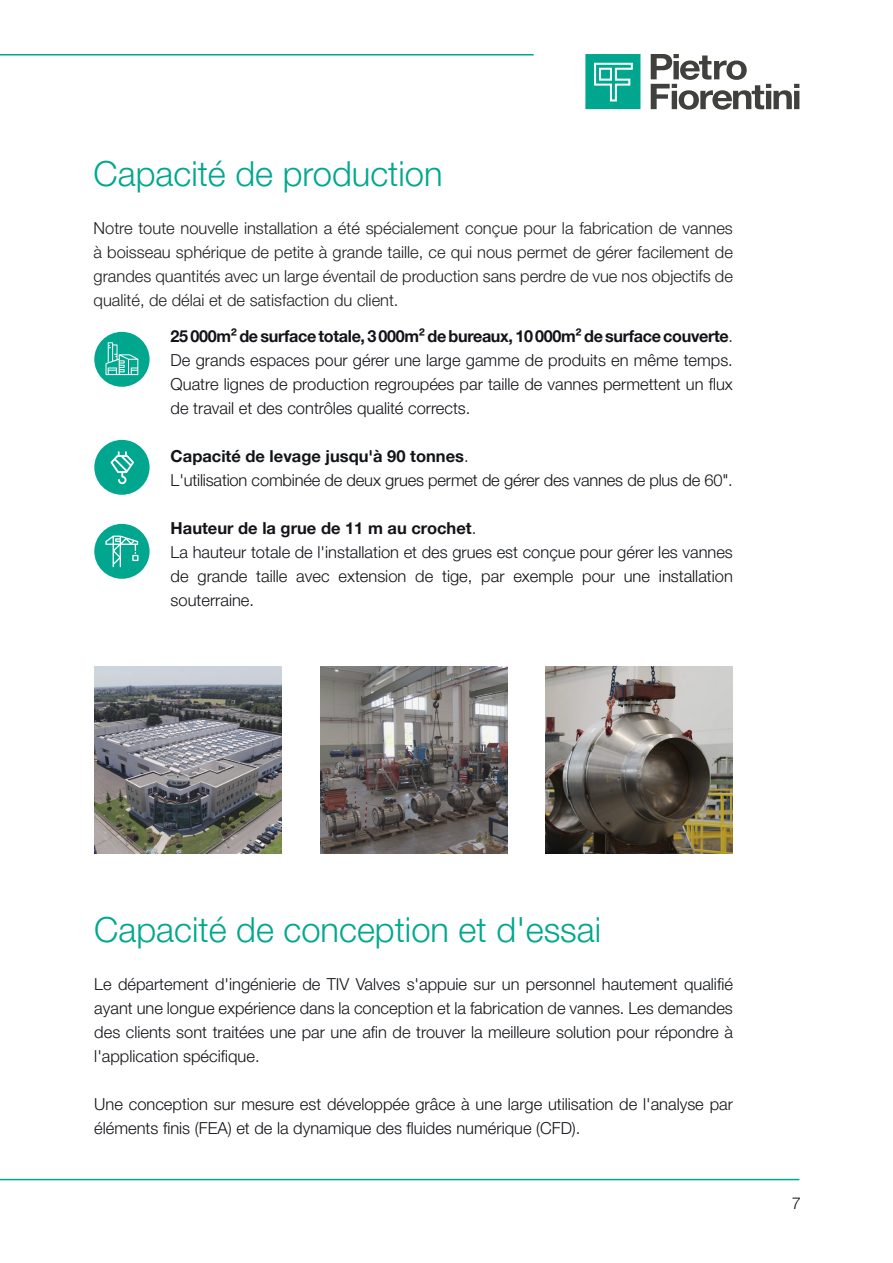
<style>
.page{position:relative;width:893px;height:1263px;background:#fff}
.page>*{position:absolute;margin:0;border:0;box-sizing:border-box;transform-origin:0 0}
.Testo{font:300 34.5px "Helvetica Neue LT Pro";color:#00a78e}
.Titoletto{font:300 34.5px "Helvetica Neue LT Pro";color:#00a78e}
.Testo-2{font:300 16.5px/24px "Helvetica Neue LT Pro";color:#121418;text-align:justify}
.Testo-3{font:300 16.5px/24px "Helvetica Neue LT Pro";color:#231f20;text-align:justify}
.Testo-4{font:700 16.5px "Helvetica Neue LT Pro";letter-spacing:-.02em;color:#121418}
.Testo-5{font:700 16.5px "Helvetica Neue LT Pro";color:#121418}
.s1{font-weight:300}
</style>
<div class="page">
<hr style="left:0;top:54px;width:534px;height:2px;background:#00a78e">
<hr style="left:0;top:1179px;width:799px;height:1px;background:#00a78e">
<svg style="left:651px;top:54px;width:148px;height:56px"></svg>
<svg style="left:585px;top:54px;width:55px;height:55px;background:#27b49f"></svg>
<div style="left:94px;top:332px;width:56px;height:55px;background:#00a78e;border-radius:50%"></div>
<svg style="left:106px;top:342px;width:32px;height:33px"></svg>
<div style="left:94px;top:440px;width:56px;height:55px;background:#00a78e;border-radius:50%"></div>
<svg style="left:110px;top:451px;width:24px;height:33px"></svg>
<div style="left:94px;top:524px;width:56px;height:55px;background:#00a78e;border-radius:50%"></div>
<svg style="left:105px;top:536px;width:33px;height:31px"></svg>
<img style="left:94px;top:666px;width:187px;height:187px">
<img style="left:320px;top:666px;width:187px;height:187px">
<img style="left:546px;top:666px;width:187px;height:187px">
<p class="Titoletto" style="left:94px;top:153px;width:350px">Capacité de production</p>
<p class="Testo-3" style="left:94px;top:216px;width:641px">Notre toute nouvelle installation a été spécialement conçue pour la fabrication de vannes à boisseau sphérique de petite à grande taille, ce qui nous permet de gérer facilement de grandes quantités avec un large éventail de production sans perdre de vue nos objectifs de qualité, de délai et de satisfaction du client.</p>
<p class="Testo-4" style="left:171px;top:326px;width:564px">25 000m² de surface totale, 3 000m² de bureaux, 10 000m² de surface couverte<span class="s1">.</span></p>
<p class="Testo-2" style="left:171px;top:348px;width:564px">De grands espaces pour gérer une large gamme de produits en même temps.<br>Quatre lignes de production regroupées par taille de vannes permettent un flux de travail et des contrôles qualité corrects.</p>
<p class="Testo-5" style="left:171px;top:446px;width:299px">Capacité de levage jusqu'à 90 tonnes<span class="s1">.</span></p>
<p class="Testo-2" style="left:171px;top:468px;width:564px">L'utilisation combinée de deux grues permet de gérer des vannes de plus de 60".</p>
<p class="Testo-5" style="left:171px;top:518px;width:307px">Hauteur de la grue de 11 m au crochet<span class="s1">.</span></p>
<p class="Testo-2" style="left:171px;top:540px;width:564px">La hauteur totale de l'installation et des grues est conçue pour gérer les vannes de grande taille avec extension de tige, par exemple pour une installation souterraine.</p>
<p class="Testo" style="left:94px;top:909px;width:508px">Capacité de conception et d'essai</p>
<p class="Testo-2" style="left:94px;top:972px;width:640px">Le département d'ingénierie de TIV Valves s'appuie sur un personnel hautement qualifié ayant une longue expérience dans la conception et la fabrication de vannes. Les demandes des clients sont traitées une par une afin de trouver la meilleure solution pour répondre à l'application spécifique.</p>
<p class="Testo-2" style="left:94px;top:1092px;width:640px">Une conception sur mesure est développée grâce à une large utilisation de l'analyse par éléments finis (FEA) et de la dynamique des fluides numérique (CFD).</p>
<p class="Testo-2" style="left:792px;top:1191px;width:11px">7</p>
</div>
